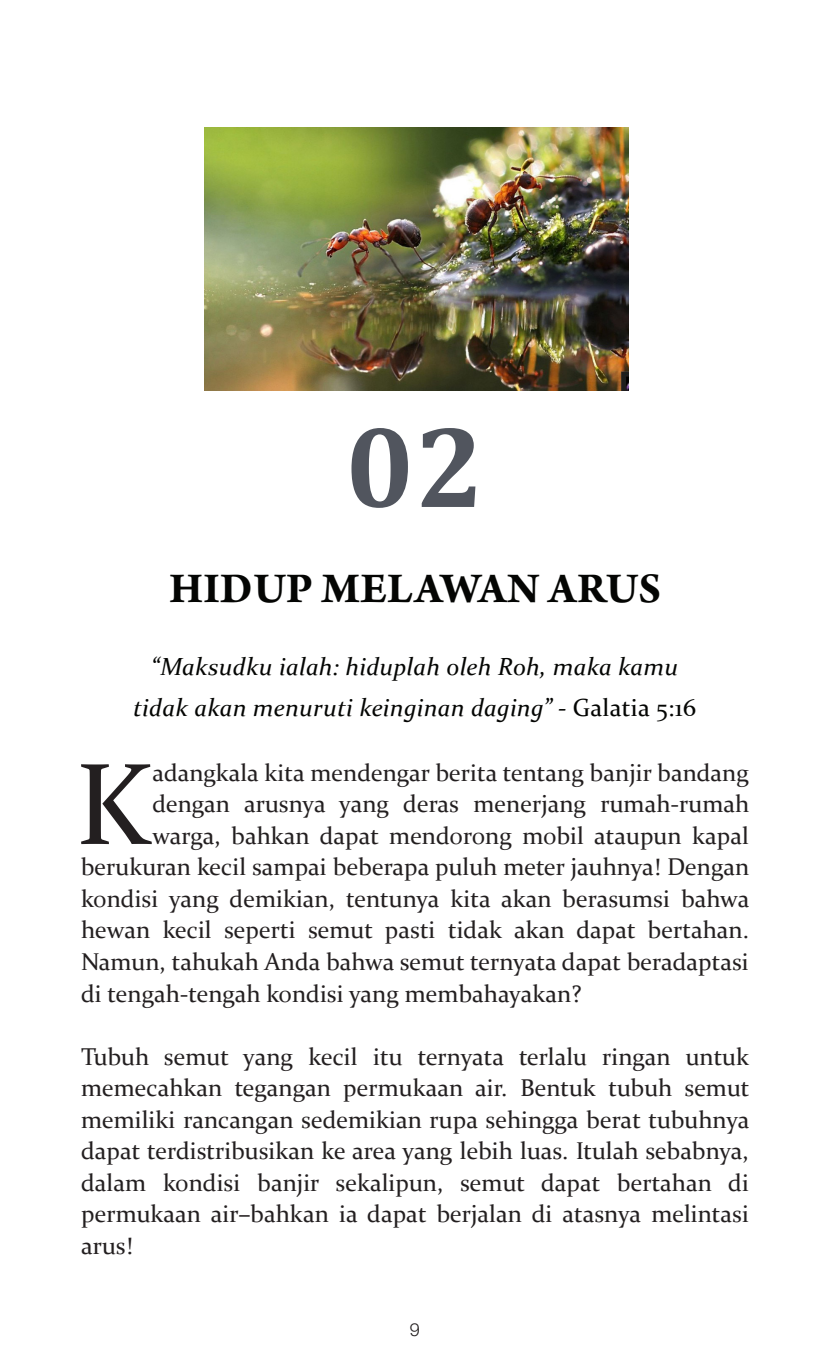
<style>
.page{position:relative;width:830px;height:1372px;background:#fff}
.page>*{position:absolute;margin:0;border:0;box-sizing:border-box;transform-origin:0 0}
.t1{font:700 117px "Cambria";color:#51555e}
.isi{font:116.55px "Constantia";color:#231f20}
.t2{font:700 45px "Arno Pro";letter-spacing:.01em;color:#040503}
.sub_judul{font:italic 24.75px "Constantia";letter-spacing:.01em;color:#040503}
.isi-2{font:24.3px/31.5px "Constantia";color:#231f20;text-align:justify}
.t3{font:300 18px "Helvetica Neue LT Std";color:#231f20}
.s1{font-style:normal}
</style>
<div class="page">
<img style="left:205px;top:128px;width:423px;height:263px">
<p class="t1" style="left:345px;top:384px;width:141px">02</p>
<p class="t2" style="left:169px;top:562px;width:493px">HIDUP MELAWAN ARUS</p>
<p class="sub_judul" style="left:151px;top:650px;width:528px">“Maksudku ialah: hiduplah oleh Roh, maka kamu</p>
<p class="sub_judul" style="left:133px;top:690px;width:564px">tidak akan menuruti keinginan daging” - <span class="s1">Galatia 5:16</span></p>
<p class="isi" style="left:75px;top:725px;width:78px">K</p>
<p class="isi-2" style="left:152px;top:755px;width:597px">adangkala kita mendengar berita tentang banjir bandang</p>
<p class="isi-2" style="left:152px;top:787px;width:598px">dengan arusnya yang deras menerjang rumah-rumah</p>
<p class="isi-2" style="left:152px;top:818px;width:597px">warga, bahkan dapat mendorong mobil ataupun kapal</p>
<p class="isi-2" style="left:81px;top:850px;width:669px">berukuran kecil sampai beberapa puluh meter jauhnya! Dengan</p>
<p class="isi-2" style="left:81px;top:881px;width:669px">kondisi yang demikian, tentunya kita akan berasumsi bahwa</p>
<p class="isi-2" style="left:81px;top:913px;width:669px">hewan kecil seperti semut pasti tidak akan dapat bertahan.</p>
<p class="isi-2" style="left:81px;top:944px;width:669px">Namun, tahukah Anda bahwa semut ternyata dapat beradaptasi</p>
<p class="isi-2" style="left:81px;top:976px;width:502px">di tengah-tengah kondisi yang membahayakan?</p>
<p class="isi-2" style="left:81px;top:1039px;width:669px">Tubuh semut yang kecil itu ternyata terlalu ringan untuk memecahkan tegangan permukaan air. Bentuk tubuh semut memiliki rancangan sedemikian rupa sehingga berat tubuhnya dapat terdistribusikan ke area yang lebih luas. Itulah sebabnya, dalam kondisi banjir sekalipun, semut dapat bertahan di permukaan air–bahkan ia dapat berjalan di atasnya melintasi arus!</p>
<p class="t3" style="left:410px;top:1318px;width:12px">9</p>
</div>
